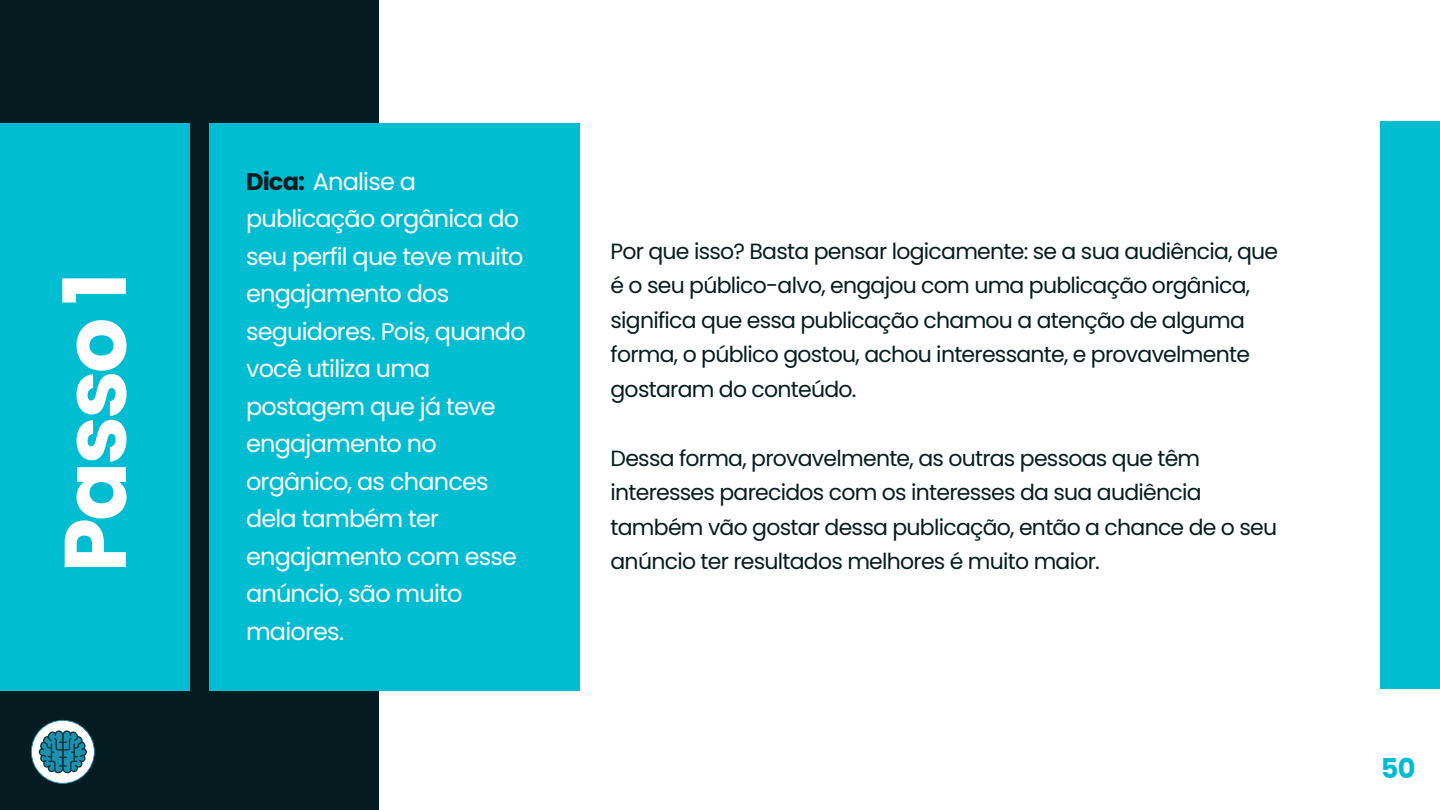
<style>
.page{position:relative;width:1440px;height:810px;background:#fff}
.page>*{position:absolute;margin:0;border:0;box-sizing:border-box;transform-origin:0 0}
.t1{font:700 87.2px "Poppins";letter-spacing:-.035em;color:#fff}
.t2{font:700 27.3px "Poppins";color:#01bdd2}
.t3{font:24px/37.5px "Poppins";letter-spacing:-.035em;color:#fff}
.t4{font:22px/34.5px "Poppins";letter-spacing:-.035em;color:#051d20}
.s1{font-weight:700;color:#051d20}
</style>
<div class="page">
<div style="left:0;top:0;width:379px;height:810px;background:#051d20"></div>
<div style="left:0;top:123px;width:189px;height:568px;background:#01bdd2"></div>
<div style="left:209px;top:123px;width:371px;height:568px;background:#01bdd2"></div>
<div style="left:1381px;top:121px;width:59px;height:568px;background:#01bdd2"></div>
<svg style="left:31px;top:720px;width:64px;height:64px"></svg>
<h1 class="t1" style="left:34px;top:572px;width:302px;rotate:-90deg">Passo 1</h1>
<p class="t3" style="left:246px;top:163px;width:281px"><span class="s1">Dica:</span> Analise a publicação orgânica do seu perfil que teve muito engajamento dos seguidores. Pois, quando você utiliza uma postagem que já teve engajamento no orgânico, as chances dela também ter engajamento com esse anúncio, são muito maiores.</p>
<p class="t4" style="left:611px;top:234px;width:669px">Por que isso? Basta pensar logicamente: se a sua audiência, que é o seu público-alvo, engajou com uma publicação orgânica, significa que essa publicação chamou a atenção de alguma forma, o público gostou, achou interessante, e provavelmente gostaram do conteúdo.</p>
<p class="t4" style="left:611px;top:441px;width:668px">Dessa forma, provavelmente, as outras pessoas que têm interesses parecidos com os interesses da sua audiência também vão gostar dessa publicação, então a chance de o seu anúncio ter resultados melhores é muito maior.</p>
<p class="t2" style="left:1381px;top:749px;width:36px">50</p>
</div>
